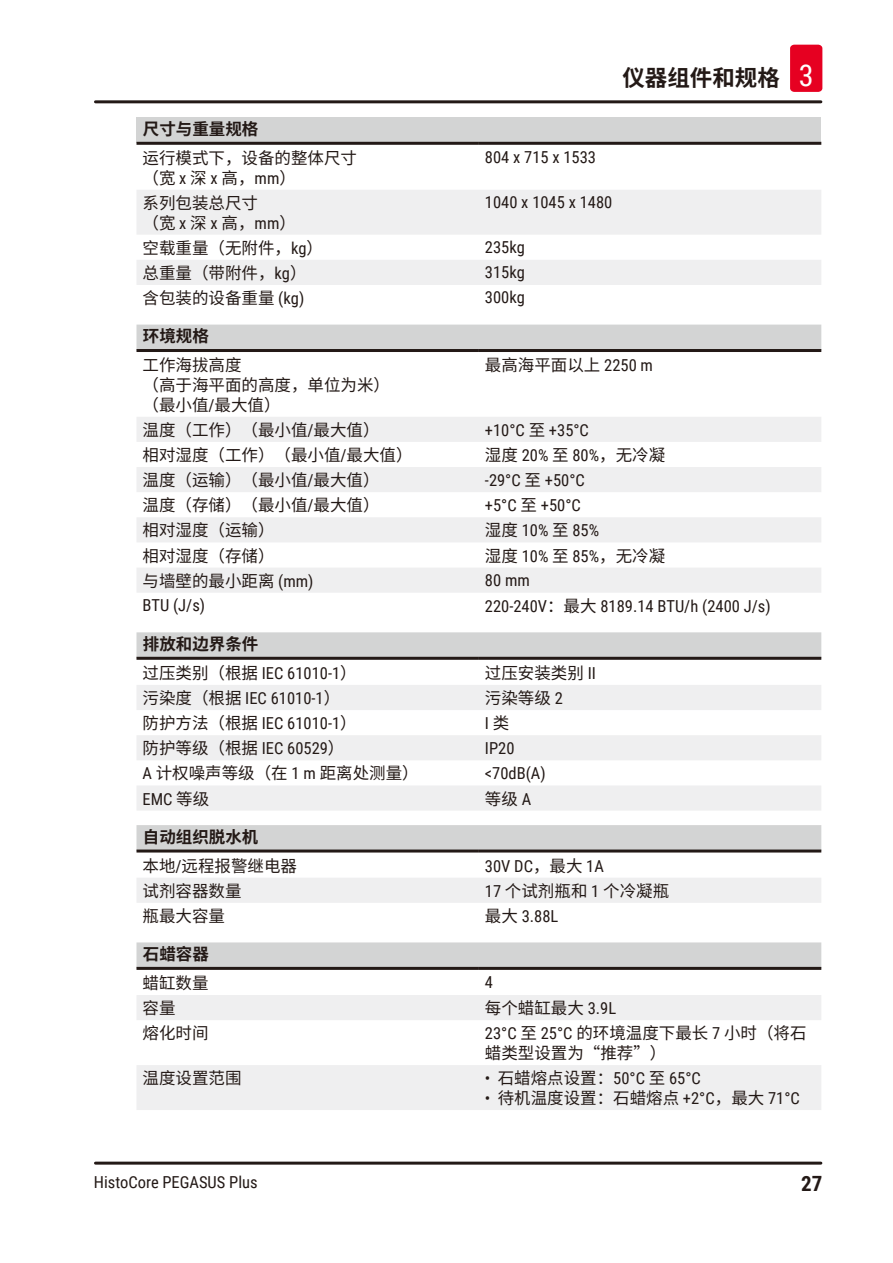
<style>
.page{position:relative;width:893px;height:1263px;background:#fff}
.page>*{position:absolute;margin:0;border:0;box-sizing:border-box;transform-origin:0 0}
.t1{font:700 22.5px "Source Han Sans SC";color:#231916}
.t2{font:700 21px "Roboto Condensed";color:#231916}
.Table_text{font:16.5px/19.8px "Source Han Sans SC";color:#231916}
.Table_text-2{font:16.5px "Roboto Condensed";color:#231916}
.Table_heading{font:700 16.5px "Source Han Sans SC";color:#231916}
.s1{font-family:"Roboto Condensed";font-weight:400;font-size:30px;color:#fff}
.s2{font-family:"Roboto Condensed"}
.s3{font-family:"Source Han Sans SC"}
</style>
<div class="page">
<hr style="left:95px;top:100px;width:726px;height:3px;background:#231916">
<hr style="left:95px;top:1161px;width:726px;height:3px;background:#231916">
<div style="left:790px;top:45px;width:32px;height:47px;background:#e60021;border-radius:4px"></div>
<div style="left:136px;top:117px;width:685px;height:26px;background:#d3d4d4"></div>
<svg style="left:137px;top:190px;width:684px;height:95px;fill:#efeff0"></svg>
<hr style="left:136px;top:142px;width:343px;height:3px;background:#231916">
<hr style="left:479px;top:142px;width:342px;height:3px;background:#231916">
<div style="left:136px;top:325px;width:685px;height:24px;background:#d3d4d4"></div>
<svg style="left:137px;top:417px;width:684px;height:176px;fill:#efeff0"></svg>
<hr style="left:136px;top:349px;width:343px;height:3px;background:#231916">
<hr style="left:479px;top:349px;width:342px;height:3px;background:#231916">
<svg style="left:136px;top:632px;width:685px;height:25px;background:#d2d3d2"></svg>
<svg style="left:137px;top:685px;width:684px;height:125px;fill:#efeff0"></svg>
<hr style="left:136px;top:657px;width:343px;height:3px;background:#231916">
<hr style="left:479px;top:657px;width:342px;height:3px;background:#231916">
<div style="left:136px;top:825px;width:685px;height:24px;background:#d3d4d4"></div>
<div style="left:137px;top:878px;width:684px;height:25px;background:#efeff0"></div>
<hr style="left:136px;top:849px;width:343px;height:3px;background:#231916">
<hr style="left:479px;top:849px;width:342px;height:3px;background:#231916">
<svg style="left:136px;top:942px;width:685px;height:25px;background:#d2d3d3"></svg>
<svg style="left:137px;top:995px;width:684px;height:115px;fill:#efeff0"></svg>
<hr style="left:136px;top:967px;width:343px;height:3px;background:#231916">
<hr style="left:479px;top:967px;width:342px;height:3px;background:#231916">
<h1 class="t1" style="left:622px;top:65px;width:193px">仪器组件和规格 <span class="s1">3</span></h1>
<p class="Table_heading" style="left:143px;top:119px;width:117px">尺寸与重量规格</p>
<p class="Table_text" style="left:142px;top:148px;width:216px">运行模式下，设备的整体尺寸（宽 <span class="s2">x</span> 深 <span class="s2">x</span> 高，<span class="s2">mm</span>）</p>
<p class="Table_text-2" style="left:485px;top:146px;width:113px">804 x 715 x 1533</p>
<p class="Table_text" style="left:142px;top:193px;width:155px">系列包装总尺寸<br>（宽 <span class="s2">x</span> 深 <span class="s2">x</span> 高，<span class="s2">mm</span>）</p>
<p class="Table_text-2" style="left:485px;top:191px;width:129px">1040 x 1045 x 1480</p>
<p class="Table_text" style="left:142px;top:238px;width:182px">空载重量（无附件，<span class="s2">kg</span>）</p>
<p class="Table_text-2" style="left:485px;top:236px;width:42px">235kg</p>
<p class="Table_text" style="left:142px;top:263px;width:166px">总重量（带附件，<span class="s2">kg</span>）</p>
<p class="Table_text-2" style="left:485px;top:261px;width:42px">315kg</p>
<p class="Table_text" style="left:142px;top:288px;width:163px">含包装的设备重量 <span class="s2">(kg)</span></p>
<p class="Table_text-2" style="left:485px;top:286px;width:42px">300kg</p>
<p class="Table_heading" style="left:143px;top:327px;width:68px">环境规格</p>
<p class="Table_text" style="left:142px;top:356px;width:249px">工作海拔高度<br>（高于海平面的高度，单位为米）（最小值<span class="s2">/</span>最大值）</p>
<p class="Table_text" style="left:485px;top:356px;width:170px">最高海平面以上 <span class="s2">2250 m</span></p>
<p class="Table_text" style="left:142px;top:420px;width:239px">温度（工作）（最小值<span class="s2">/</span>最大值）</p>
<p class="Table_text-2" style="left:485px;top:418px;width:106px">+10°C <span class="s3">至</span> +35°C</p>
<p class="Table_text" style="left:142px;top:445px;width:272px">相对湿度（工作）（最小值<span class="s2">/</span>最大值）</p>
<p class="Table_text" style="left:485px;top:445px;width:182px">湿度 <span class="s2">20%</span> 至 <span class="s2">80%</span>，无冷凝</p>
<p class="Table_text" style="left:142px;top:471px;width:239px">温度（运输）（最小值<span class="s2">/</span>最大值）</p>
<p class="Table_text-2" style="left:485px;top:469px;width:101px">-29°C <span class="s3">至</span> +50°C</p>
<p class="Table_text" style="left:142px;top:496px;width:239px">温度（存储）（最小值<span class="s2">/</span>最大值）</p>
<p class="Table_text-2" style="left:485px;top:494px;width:97px">+5°C <span class="s3">至</span> +50°C</p>
<p class="Table_text" style="left:142px;top:521px;width:133px">相对湿度（运输）</p>
<p class="Table_text-2" style="left:485px;top:519px;width:116px"><span class="s3">湿度</span> 10% <span class="s3">至</span> 85%</p>
<p class="Table_text" style="left:142px;top:546px;width:133px">相对湿度（存储）</p>
<p class="Table_text" style="left:485px;top:546px;width:182px">湿度 <span class="s2">10%</span> 至 <span class="s2">85%</span>，无冷凝</p>
<p class="Table_text" style="left:142px;top:571px;width:173px">与墙壁的最小距离 <span class="s2">(mm)</span></p>
<p class="Table_text-2" style="left:485px;top:568px;width:46px">80 mm</p>
<p class="Table_text-2" style="left:142px;top:594px;width:64px">BTU (J/s)</p>
<p class="Table_text-2" style="left:485px;top:594px;width:287px">220-240V<span class="s3">：最大</span> 8189.14 BTU/h (2400 J/s)</p>
<p class="Table_heading" style="left:143px;top:634px;width:117px">排放和边界条件</p>
<p class="Table_text-2" style="left:142px;top:661px;width:216px"><span class="s3">过压类别（根据</span> IEC 61010-1<span class="s3">）</span></p>
<p class="Table_text" style="left:485px;top:663px;width:113px">过压安装类别 <span class="s2">II</span></p>
<p class="Table_text-2" style="left:142px;top:687px;width:199px"><span class="s3">污染度（根据</span> IEC 61010-1<span class="s3">）</span></p>
<p class="Table_text" style="left:485px;top:688px;width:79px">污染等级 <span class="s2">2</span></p>
<p class="Table_text-2" style="left:142px;top:712px;width:216px"><span class="s3">防护方法（根据</span> IEC 61010-1<span class="s3">）</span></p>
<p class="Table_text-2" style="left:485px;top:712px;width:26px">I <span class="s3">类</span></p>
<p class="Table_text" style="left:142px;top:739px;width:203px">防护等级（根据 <span class="s2">IEC 60529</span>）</p>
<p class="Table_text-2" style="left:485px;top:736px;width:31px">IP20</p>
<p class="Table_text" style="left:142px;top:764px;width:278px"><span class="s2">A</span> 计权噪声等级（在 <span class="s2">1 m</span> 距离处测量）</p>
<p class="Table_text-2" style="left:485px;top:761px;width:62px">&lt;70dB(A)</p>
<p class="Table_text-2" style="left:142px;top:787px;width:68px">EMC <span class="s3">等级</span></p>
<p class="Table_text" style="left:485px;top:789px;width:48px">等级 <span class="s2">A</span></p>
<p class="Table_heading" style="left:143px;top:827px;width:117px">自动组织脱水机</p>
<p class="Table_text" style="left:142px;top:856px;width:156px">本地<span class="s2">/</span>远程报警继电器</p>
<p class="Table_text-2" style="left:485px;top:854px;width:121px">30V DC<span class="s3">，最大</span> 1A</p>
<p class="Table_text" style="left:142px;top:881px;width:100px">试剂容器数量</p>
<p class="Table_text" style="left:485px;top:881px;width:186px"><span class="s2">17</span> 个试剂瓶和 <span class="s2">1</span> 个冷凝瓶</p>
<p class="Table_text" style="left:142px;top:906px;width:84px">瓶最大容量</p>
<p class="Table_text-2" style="left:485px;top:904px;width:75px"><span class="s3">最大</span> 3.88L</p>
<p class="Table_heading" style="left:143px;top:944px;width:68px">石蜡容器</p>
<p class="Table_text" style="left:142px;top:973px;width:67px">蜡缸数量</p>
<p class="Table_text-2" style="left:485px;top:971px;width:10px">4</p>
<p class="Table_text" style="left:142px;top:998px;width:34px">容量</p>
<p class="Table_text" style="left:485px;top:998px;width:133px">每个蜡缸最大 <span class="s2">3.9L</span></p>
<p class="Table_text" style="left:142px;top:1024px;width:67px">熔化时间</p>
<p class="Table_text" style="left:485px;top:1024px;width:323px"><span class="s2">23°C</span> 至 <span class="s2">25°C</span> 的环境温度下最长 <span class="s2">7</span> 小时（将石蜡类型设置为“推荐”）</p>
<p class="Table_text" style="left:142px;top:1069px;width:100px">温度设置范围</p>
<p class="Table_text-2" style="left:485px;top:1067px;width:217px">• <span class="s3">石蜡熔点设置：</span>50°C <span class="s3">至</span> 65°C</p>
<p class="Table_text" style="left:485px;top:1088px;width:316px"><span class="s2">•</span> 待机温度设置：石蜡熔点 <span class="s2">+2°C</span>，最大 <span class="s2">71°C</span></p>
<p class="Table_text-2" style="left:94px;top:1170px;width:165px">HistoCore PEGASUS Plus</p>
<p class="t2" style="left:801px;top:1169px;width:23px">27</p>
</div>
